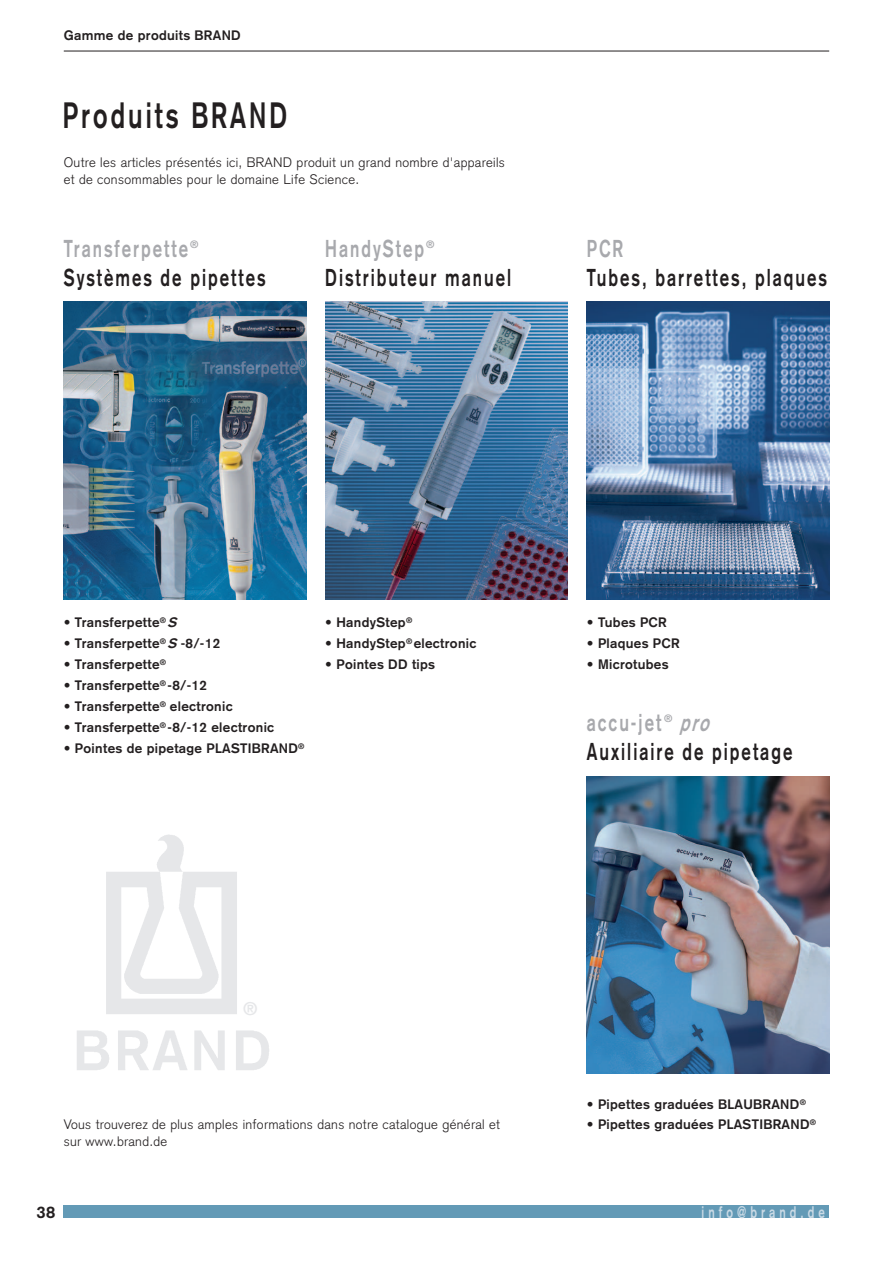
<style>
.page{position:relative;width:893px;height:1263px;background:#fff}
.page>*{position:absolute;margin:0;border:0;box-sizing:border-box;transform-origin:0 0}
.t1{font:700 36px "Akzidenz Grotesk";letter-spacing:.12em;color:#231f20;scale:.7 1}
.t2{font:700 24px "Akzidenz Grotesk";letter-spacing:.12em;color:#231f20;scale:.7 1}
.t3{font:700 24px "Akzidenz Grotesk";letter-spacing:.12em;color:#a8a9ad;scale:.7 1}
.t4{font:italic 700 24px "Akzidenz Grotesk";color:#a8a9ad;scale:.7 1}
.t5{font:700 18px "Akzidenz Grotesk";color:#e6e7e9}
.t6{font:700 16.5px "Akzidenz Grotesk";letter-spacing:.35em;color:#cadae5;scale:.7 1}
.t7{font:700 16.5px "Akzidenz Grotesk";color:#231f20}
.t8{font:700 13.5px "Akzidenz Grotesk";letter-spacing:.025em;color:#231f20}
.t9{font:300 13.5px/16.2px "Akzidenz Grotesk";letter-spacing:.025em;color:#231f20}
.t10{font:700 10.5px "Akzidenz Grotesk";color:#a8a9ad}
.s1{font-style:italic}
</style>
<div class="page">
<div style="left:64px;top:1205px;width:765px;height:13px;background:#639ab6"></div>
<img style="left:587px;top:776px;width:242px;height:298px">
<img style="left:64px;top:302px;width:242px;height:298px">
<img style="left:325px;top:302px;width:243px;height:298px">
<img style="left:587px;top:302px;width:242px;height:298px">
<hr style="left:64px;top:51px;width:765px;height:1px;background:#231f20">
<img style="left:77px;top:834px;width:192px;height:236px">
<p class="t8" style="left:64px;top:28px;width:178px">Gamme de produits BRAND</p>
<h1 class="t1" style="left:63px;top:94px;width:322px">Produits BRAND</h1>
<p class="t9" style="left:64px;top:155px;width:443px">Outre les articles présentés ici, BRAND produit un grand nombre d'appareils et de consommables pour le domaine Life Science.</p>
<h2 class="t3" style="left:64px;top:234px;width:179px">Transferpette</h2>
<p class="t10" style="left:190px;top:238px;width:10px">®</p>
<h2 class="t2" style="left:64px;top:263px;width:290px">Systèmes de pipettes</h2>
<h2 class="t3" style="left:325px;top:234px;width:143px">HandyStep</h2>
<p class="t10" style="left:426px;top:238px;width:10px">®</p>
<h2 class="t2" style="left:325px;top:263px;width:267px">Distributeur manuel</h2>
<h2 class="t3" style="left:587px;top:234px;width:53px">PCR</h2>
<h2 class="t2" style="left:587px;top:263px;width:345px">Tubes, barrettes, plaques</h2>
<p class="t8" style="left:64px;top:614px;width:118px">• Transferpette<sup>®</sup> <span class="s1">S</span></p>
<p class="t8" style="left:64px;top:635px;width:158px">• Transferpette<sup>®</sup> <span class="s1">S</span> -8/-12</p>
<p class="t8" style="left:64px;top:656px;width:104px">• Transferpette<sup>®</sup></p>
<p class="t8" style="left:64px;top:677px;width:145px">• Transferpette<sup>®</sup> -8/-12</p>
<p class="t8" style="left:64px;top:698px;width:170px">• Transferpette<sup>®</sup> electronic</p>
<p class="t8" style="left:64px;top:719px;width:212px">• Transferpette<sup>®</sup> -8/-12 electronic</p>
<p class="t8" style="left:64px;top:740px;width:242px">• Pointes de pipetage PLASTIBRAND<sup>®</sup></p>
<p class="t8" style="left:325px;top:614px;width:88px">• HandyStep<sup>®</sup></p>
<p class="t8" style="left:325px;top:635px;width:153px">• HandyStep<sup>®</sup> electronic</p>
<p class="t8" style="left:325px;top:656px;width:111px">• Pointes DD tips</p>
<p class="t8" style="left:587px;top:614px;width:81px">• Tubes PCR</p>
<p class="t8" style="left:587px;top:635px;width:94px">• Plaques PCR</p>
<p class="t8" style="left:587px;top:656px;width:83px">• Microtubes</p>
<h2 class="t3" style="left:587px;top:708px;width:108px">accu-jet</h2>
<p class="t10" style="left:664px;top:712px;width:10px">®</p>
<h2 class="t4" style="left:679px;top:708px;width:54px">pro</h2>
<h2 class="t2" style="left:587px;top:737px;width:295px">Auxiliaire de pipetage</h2>
<h3 class="t5" style="left:243px;top:998px;width:16px">®</h3>
<p class="t9" style="left:64px;top:1117px;width:438px">Vous trouverez de plus amples informations dans notre catalogue général et sur www.brand.de</p>
<p class="t8" style="left:587px;top:1096px;width:221px">• Pipettes graduées BLAUBRAND<sup>®</sup></p>
<p class="t8" style="left:587px;top:1117px;width:231px">• Pipettes graduées PLASTIBRAND<sup>®</sup></p>
<p class="t7" style="left:37px;top:1202px;width:20px">38</p>
<p class="t6" style="left:702px;top:1202px;width:178px">info@brand.de</p>
</div>
